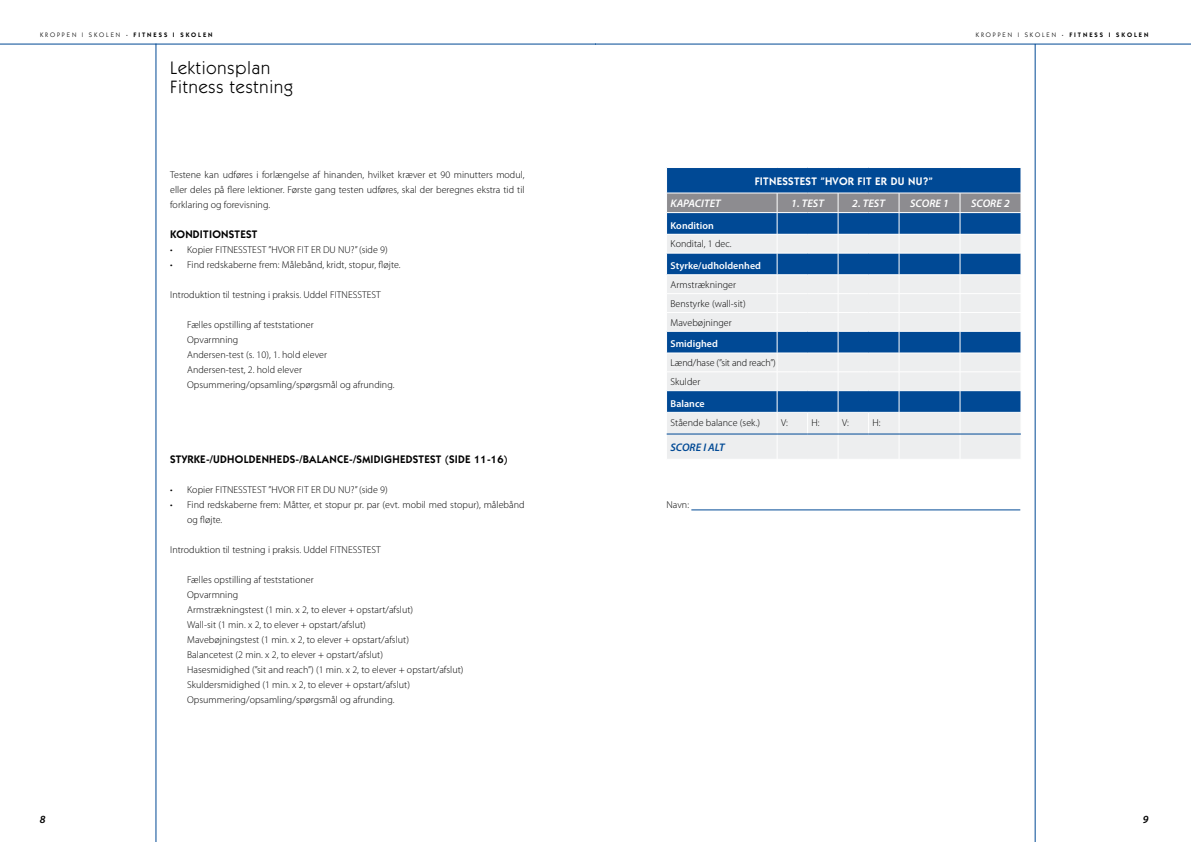
<style>
.page{position:relative;width:1191px;height:842px;background:#fff}
.page>*{position:absolute;margin:0;border:0;box-sizing:border-box;transform-origin:0 0}
.t1{font:18px/19px "Itc Kabel";letter-spacing:.05em;color:#000}
.t2{font:600 11px "Itc Kabel";letter-spacing:.025em;color:#000}
.t3{font:italic 600 11px "Myriad Pro";letter-spacing:.005em;color:#fff}
.t4{font:600 11px "Itc Kabel";letter-spacing:.025em;color:#fff}
.t5{font:italic 600 11px "Myriad Pro";color:#004995}
.t6{font:italic 600 11px "Myriad Pro";color:#000}
.t7{font:300 10px/15px "Myriad Pro";letter-spacing:.005em;color:#000}
.t8{font:600 10px "Myriad Pro";letter-spacing:.005em;color:#fff}
.t9{font:600 6.5px "ITC Kabel Std";letter-spacing:.3em;color:#000}
.s1{font-weight:400}
</style>
<div class="page">
<hr style="left:0;top:44px;width:595px;height:1px;background:#004995">
<hr style="left:156px;top:44px;width:1px;height:798px;background:#004995">
<hr style="left:595px;top:44px;width:596px;height:1px;background:#004995">
<hr style="left:1035px;top:44px;width:1px;height:798px;background:#004995">
<svg style="left:666px;top:167px;width:355px;height:292px;background:#92acc9"></svg>
<hr style="left:666px;top:433px;width:111px;height:1px;background:#004995">
<hr style="left:777px;top:433px;width:30px;height:1px;background:#004995">
<hr style="left:807px;top:433px;width:31px;height:1px;background:#004995">
<hr style="left:838px;top:433px;width:30px;height:1px;background:#004995">
<hr style="left:868px;top:433px;width:31px;height:1px;background:#004995">
<hr style="left:899px;top:433px;width:61px;height:1px;background:#004995">
<hr style="left:960px;top:433px;width:60px;height:1px;background:#004995">
<hr style="left:691px;top:509px;width:329px;height:1px;background:#004995">
<p class="t9" style="left:40px;top:31px;width:174px"><span class="s1">KROPPEN I SKOLEN</span> · FITNESS I SKOLEN</p>
<h1 class="t1" style="left:170px;top:58px;width:125px">Lektionsplan<br>Fitness testning</h1>
<p class="t7" style="left:170px;top:168px;width:356px;text-align:justify">Testene kan udføres i forlængelse af hinanden, hvilket kræver et 90 minutters modul, eller deles på flere lektioner. Første gang testen udføres, skal der beregnes ekstra tid til forklaring og forevisning.</p>
<p class="t2" style="left:170px;top:228px;width:14px">KONDITIONST</p>
<p class="t2" style="left:240px;top:228px;width:13px">EST</p>
<p class="t7" style="left:170px;top:243px;width:219px">• Kopier FITNESSTEST ”HVOR FIT ER DU NU?”(side 9)</p>
<p class="t7" style="left:170px;top:258px;width:232px">• Find redskaberne frem: Målebånd, kridt, stopur, fløjte.</p>
<p class="t7" style="left:170px;top:288px;width:212px">Introduktion til testning i praksis. Uddel FITNESSTEST</p>
<p class="t7" style="left:187px;top:318px;width:209px">Fælles opstilling af teststationer<br>Opvarmning<br>Andersen-test (s. 10), 1. hold elever<br>Andersen-test, 2. hold elever Opsummering/opsamling/spørgsmål og afrunding.</p>
<p class="t6" style="left:40px;top:813px;width:7px">8</p>
<p class="t2" style="left:170px;top:453px;width:59px">STYRKE-/UDHOLD</p>
<p class="t2" style="left:256px;top:453px;width:55px">ENH EDS-/BALANC</p>
<p class="t2" style="left:343px;top:453px;width:21px">E-/SMIDIGH</p>
<p class="t2" style="left:400px;top:453px;width:109px">EDSTEST (SIDE 11-16)</p>
<p class="t7" style="left:170px;top:483px;width:219px">• Kopier FITNESSTEST ”HVOR FIT ER DU NU?”(side 9)</p>
<p class="t7" style="left:187px;top:498px;width:339px;text-indent:-17px">• Find redskaberne frem: Måtter, et stopur pr. par (evt. mobil med stopur), målebånd og fløjte.</p>
<p class="t7" style="left:170px;top:543px;width:212px">Introduktion til testning i praksis. Uddel FITNESSTEST</p>
<p class="t7" style="left:187px;top:573px;width:278px">Fælles opstilling af teststationer<br>Opvarmning<br>Armstrækningstest (1 min. x 2, to elever + opstart/afslut)<br>Wall-sit (1 min. x 2, to elever + opstart/afslut)<br>Mavebøjningstest (1 min. x 2, to elever + opstart/afslut)<br>Balancetest (2 min. x 2, to elever + opstart/afslut)<br>Hasesmidighed (”sit and reach”) (1 min. x 2, to elever + opstart/afslut)<br>Skuldersmidighed (1 min. x 2, to elever + opstart/afslut)<br>Opsummering/opsamling/spørgsmål og afrunding.</p>
<p class="t9" style="left:976px;top:31px;width:174px"><span class="s1">KROPPEN I SKOLEN</span> · Fi TNESS I SKOLEN</p>
<p class="t4" style="left:755px;top:174px;width:179px">FITNESSTEST ”HVOR FIT ER DU NU?”</p>
<p class="t3" style="left:670px;top:196px;width:52px">KAPACITET</p>
<p class="t3" style="left:791px;top:196px;width:34px">1. TEST</p>
<p class="t3" style="left:852px;top:196px;width:34px">2. TEST</p>
<p class="t3" style="left:910px;top:196px;width:40px">SCORE 1</p>
<p class="t3" style="left:971px;top:196px;width:40px">SCORE 2</p>
<p class="t8" style="left:670px;top:219px;width:45px">Kondition</p>
<p class="t7" style="left:670px;top:237px;width:63px">Kondital, 1 dec.</p>
<p class="t8" style="left:670px;top:259px;width:92px">Styrke/udholdenhed</p>
<p class="t7" style="left:670px;top:275px;width:77px;line-height:18.8px">Armstrækninger<br>Benstyrke (wall-sit)<br>Mavebøjninger</p>
<p class="t8" style="left:670px;top:338px;width:49px">Smidighed</p>
<p class="t7" style="left:670px;top:354px;width:107px;line-height:18.8px">Lænd/hase (”sit and reach”)<br>Skulder</p>
<p class="t8" style="left:670px;top:397px;width:36px">Balance</p>
<p class="t7" style="left:670px;top:415px;width:91px">Stående balance (sek.)</p>
<p class="t7" style="left:781px;top:415px;width:8px">V:</p>
<p class="t7" style="left:811px;top:415px;width:10px">H:</p>
<p class="t7" style="left:842px;top:415px;width:8px">V:</p>
<p class="t7" style="left:872px;top:415px;width:10px">H:</p>
<p class="t5" style="left:670px;top:440px;width:56px">SCORE I ALT</p>
<p class="t7" style="left:666px;top:498px;width:24px">Navn:</p>
<p class="t6" style="left:1142px;top:813px;width:7px">9</p>
</div>
